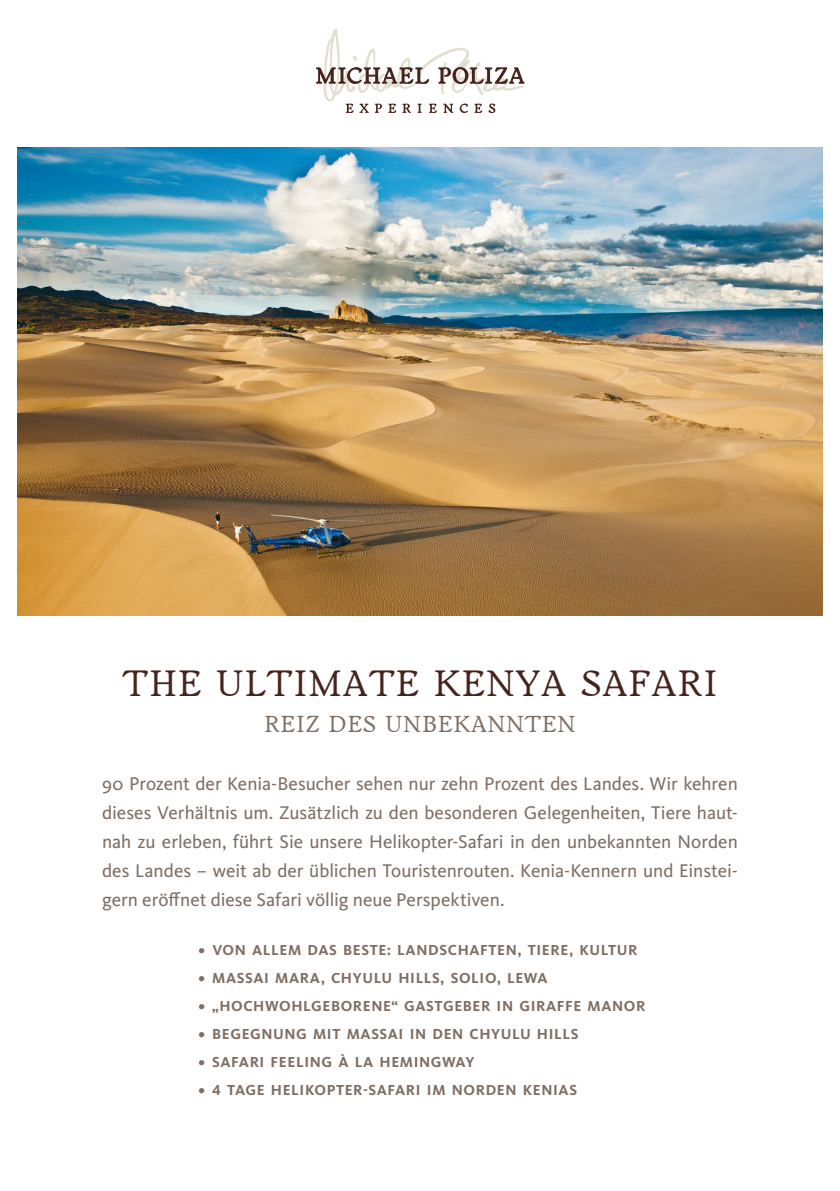
<style>
.page{position:relative;width:840px;height:1191px;background:#fff}
.page>*{position:absolute;margin:0;border:0;box-sizing:border-box;transform-origin:0 0}
.t1{font:38px "Worcester Rou";letter-spacing:.05em;color:#46231d}
.t2{font:24px "Worcester Rou";letter-spacing:.05em;color:#7e6e64}
.t3{font:19px/29px "Kievit OT";color:#7e6e64;text-align:justify}
.t4{font:700 15px "Kievit OT";letter-spacing:.04em;color:#7e6e64}
</style>
<div class="page">
<svg style="left:316px;top:29px;width:208px;height:84px"></svg>
<img style="left:17px;top:147px;width:805px;height:469px">
<h1 class="t1" style="left:123px;top:663px;width:595px">THE ULTIMATE KENYA SAFARI</h1>
<p class="t2" style="left:264px;top:711px;width:312px">REIZ DES UNBEKANNTEN</p>
<p class="t3" style="left:102px;top:769px;width:637px">90 Prozent der Kenia-Besucher sehen nur zehn Prozent des Landes. Wir kehren dieses Verhältnis um. Zusätzlich zu den besonderen Gelegenheiten, Tiere haut&shy;nah zu erleben, führt Sie unsere Helikopter-Safari in den unbekannten Norden des Landes – weit ab der üblichen Touristenrouten. Kenia-Kennern und Einstei&shy;gern eröffnet diese Safari völlig neue Perspektiven.</p>
<p class="t4" style="left:198px;top:940px;width:440px">• VON ALLEM DAS BESTE: LANDSCHAFTEN, TIERE, KULTUR</p>
<p class="t4" style="left:198px;top:968px;width:350px">• MASSAI MARA, CHYULU HILLS, SOLIO, LEWA</p>
<p class="t4" style="left:198px;top:996px;width:448px">• „HOCHWOHLGEBORENE“ GASTGEBER IN GIRAFFE MANOR</p>
<p class="t4" style="left:198px;top:1024px;width:381px">• BEGEGNUNG MIT MASSAI IN DEN CHYULU HILLS</p>
<p class="t4" style="left:198px;top:1052px;width:277px">• SAFARI FEELING À LA HEMINGWAY</p>
<p class="t4" style="left:198px;top:1080px;width:380px">• 4 TAGE HELIKOPTER-SAFARI IM NORDEN KENIAS</p>
</div>
